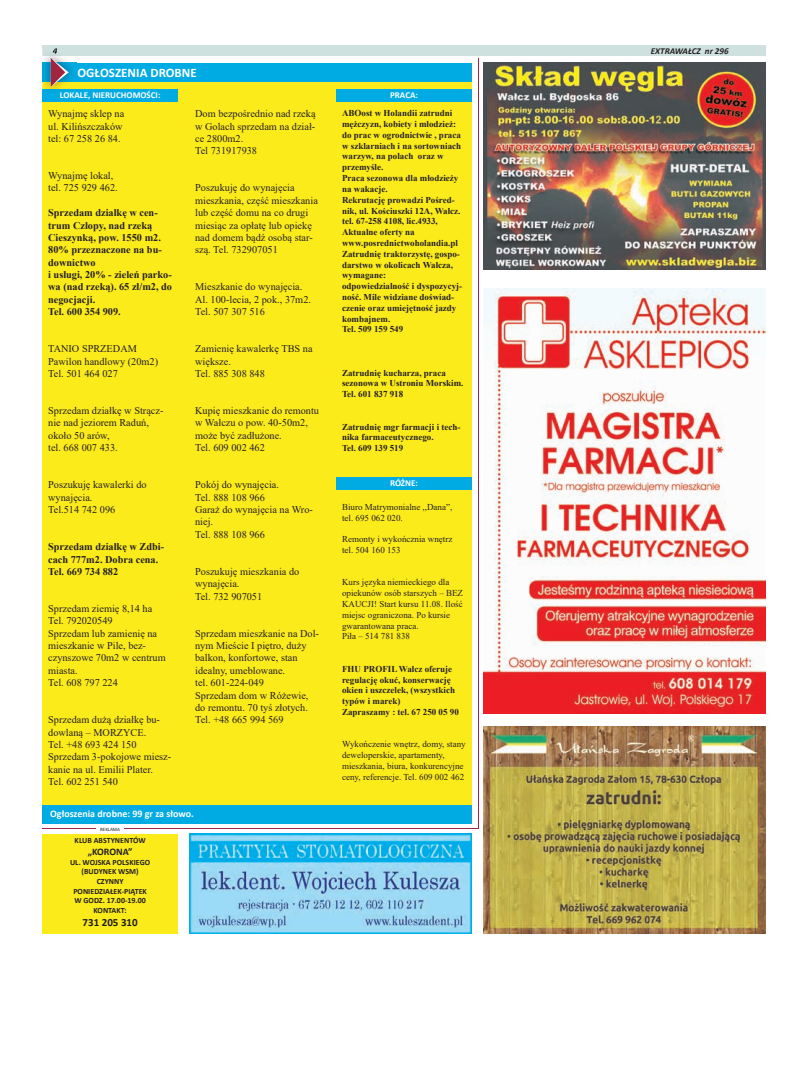
<style>
.page{position:relative;width:794px;height:1092px;background:#fff}
.page>*{position:absolute;margin:0;border:0;box-sizing:border-box;transform-origin:0 0}
.t1{font:700 13px "Calibri";color:#fff}
.t2{font:700 11px "Calibri";color:#231f20}
.t3{font:10.3px/12.4px "Times New Roman";color:#231f20}
.t4{font:700 10.3px/12.4px "Times New Roman";color:#231f20}
.t5{font:700 10px "Calibri";color:#fff}
.t6{font:700 10px "Calibri";color:#231f20}
.t7{font:700 9px/10.8px "Times New Roman";color:#231f20}
.t8{font:9px/10.8px "Times New Roman";color:#231f20}
.t9{font:700 9px "Calibri";color:#fff}
.t10{font:italic 700 9px "Calibri";color:#231f20}
.t11{font:700 8px/9.6px "Calibri";color:#231f20;text-align:center}
.t12{font:5px "Calibri";color:#231f20}
</style>
<div class="page">
<div style="left:43px;top:45px;width:722px;height:11px;background:#cfe1df"></div>
<div style="left:43px;top:82px;width:429px;height:741px;background:#fceb1b"></div>
<div style="left:43px;top:63px;width:429px;height:19px;background:#00aae3"></div>
<div style="left:43px;top:805px;width:429px;height:18px;background:#00aae3"></div>
<div style="left:43px;top:89px;width:135px;height:12px;background:#00aae3"></div>
<div style="left:336px;top:89px;width:136px;height:12px;background:#00aae3"></div>
<div style="left:336px;top:477px;width:136px;height:13px;background:#00aae3"></div>
<img style="left:42px;top:49px;width:35px;height:46px">
<img style="left:43px;top:49px;width:34px;height:7px">
<img style="left:43px;top:63px;width:34px;height:26px">
<img style="left:43px;top:89px;width:34px;height:6px">
<svg style="left:51px;top:49px;width:18px;height:38px"></svg>
<hr style="left:43px;top:828px;width:435px;height:1px;background:#a02540">
<div style="left:97px;top:826px;width:27px;height:5px;background:#fff"></div>
<hr style="left:478px;top:59px;width:1px;height:770px;background:#a02540">
<img style="left:483px;top:63px;width:282px;height:207px">
<div style="left:43px;top:833px;width:135px;height:100px;background:#fceb1b"></div>
<img style="left:189px;top:833px;width:283px;height:100px">
<img style="left:483px;top:726px;width:282px;height:207px">
<img style="left:483px;top:288px;width:282px;height:425px">
<p class="t10" style="left:53px;top:44px;width:6px">4</p>
<p class="t10" style="left:651px;top:44px;width:79px">EXTRAWAŁCZ nr 296</p>
<p class="t1" style="left:77px;top:63px;width:121px">OGŁOSZENIA DROBNE</p>
<p class="t9" style="left:60px;top:88px;width:102px">LOKALE, NIERUCHOMOŚCI:</p>
<p class="t9" style="left:390px;top:88px;width:29px">PRACA:</p>
<p class="t3" style="left:48px;top:107px;width:78px">Wynajmę sklep na ul. Kilińszczaków tel: 67 258 26 84.</p>
<p class="t3" style="left:48px;top:169px;width:71px">Wynajmę lokal, tel. 725 929 462.</p>
<p class="t4" style="left:48px;top:206px;width:125px">Sprzedam działkę w cen&shy;trum Człopy, nad rzeką<br>Cieszynką, pow. 1550 m2.<br>80% przeznaczone na bu&shy;downictwo<br>i usługi, 20% - zieleń parko&shy;wa (nad rzeką). 65 zł/m2, do negocjacji.<br>Tel. 600 354 909.</p>
<p class="t3" style="left:48px;top:342px;width:111px">TANIO SPRZEDAM<br>Pawilon handlowy (20m2)<br>Tel. 501 464 027</p>
<p class="t3" style="left:48px;top:404px;width:117px">Sprzedam działkę w Strącz&shy;nie nad jeziorem Raduń, około 50 arów,<br>tel. 668 007 433.</p>
<p class="t3" style="left:48px;top:478px;width:100px">Poszukuję kawalerki do wynajęcia.<br>Tel.514 742 096</p>
<p class="t4" style="left:48px;top:540px;width:117px">Sprzedam działkę w Zdbi&shy;cach 777m2. Dobra cena.<br>Tel. 669 734 882</p>
<p class="t3" style="left:48px;top:602px;width:119px">Sprzedam ziemię 8,14 ha<br>Tel. 792020549<br>Sprzedam lub zamienię na mieszkanie w Pile, bez&shy;czynszowe 70m2 w centrum miasta.<br>Tel. 608 797 224</p>
<p class="t3" style="left:48px;top:713px;width:125px">Sprzedam dużą działkę bu&shy;dowlaną – MORZYCE.<br>Tel. +48 693 424 150<br>Sprzedam 3-pokojowe miesz&shy;kanie na ul. Emilii Plater.<br>Tel. 602 251 540</p>
<p class="t3" style="left:195px;top:107px;width:122px">Dom bezpośrednio nad rzeką w Golach sprzedam na dział&shy;ce 2800m2.<br>Tel 731917938</p>
<p class="t3" style="left:195px;top:181px;width:124px">Poszukuję do wynajęcia mieszkania, część mieszkania lub część domu na co drugi miesiąc za opłatę lub opiekę nad domem bądź osobą star&shy;szą. Tel. 732907051</p>
<p class="t3" style="left:195px;top:280px;width:117px">Mieszkanie do wynajęcia.<br>Al. 100-lecia, 2 pok., 37m2.<br>Tel. 507 307 516</p>
<p class="t3" style="left:195px;top:342px;width:119px">Zamienię kawalerkę TBS na większe.<br>Tel. 885 308 848</p>
<p class="t3" style="left:195px;top:404px;width:125px">Kupię mieszkanie do remontu w Wałczu o pow. 40-50m2, może być zadłużone.<br>Tel. 609 002 462</p>
<p class="t3" style="left:195px;top:478px;width:119px">Pokój do wynajęcia.<br>Tel. 888 108 966<br>Garaż do wynajęcia na Wro&shy;niej.<br>Tel. 888 108 966</p>
<p class="t3" style="left:195px;top:565px;width:106px">Poszukuję mieszkania do wynajęcia.<br>Tel. 732 907051</p>
<p class="t3" style="left:195px;top:626px;width:125px">Sprzedam mieszkanie na Dol&shy;nym Mieście I piętro, duży balkon, konfortowe, stan idealny, umeblowane.<br>tel. 601-224-049<br>Sprzedam dom w Różewie, do remontu. 70 tyś złotych.<br>Tel. +48 665 994 569</p>
<p class="t5" style="left:50px;top:806px;width:145px">Ogłoszenia drobne: 99 gr za słowo.</p>
<p class="t12" style="left:100px;top:825px;width:21px">REKLAMA</p>
<p class="t11" style="left:75px;top:835px;width:72px">KLUB ABSTYNENTÓW</p>
<p class="t6" style="left:88px;top:844px;width:46px">„KORONA”</p>
<p class="t11" style="left:70px;top:857px;width:82px">UL. WOJSKA POLSKIEGO (BUDYNEK WSM)<br>CZYNNY<br>PONIEDZIAŁEK-PIĄTEK<br>W GODZ. 17.00-19.00<br>KONTAKT:</p>
<p class="t2" style="left:83px;top:914px;width:57px">731 205 310</p>
<p class="t7" style="left:342px;top:107px;width:122px">ABOost w Holandii zatrudni mężczyzn, kobiety i młodzież: do prac w ogrodnictwie , praca w szklarniach i na sortowniach warzyw, na polach oraz w przemyśle.<br>Praca sezonowa dla młodzieży na wakacje.<br>Rekrutację prowadzi Pośred&shy;nik, ul. Kościuszki 12A, Wałcz. tel. 67-258 4108, lic.4933,<br>Aktualne oferty na www.posrednictwoholandia.pl<br>Zatrudnię traktorzystę, gospo&shy;darstwo w okolicach Wałcza, wymagane:<br>odpowiedzialność i dyspozycyj&shy;ność. Mile widziane doświad&shy;czenie oraz umiejętność jazdy kombajnem.<br>Tel. 509 159 549</p>
<p class="t7" style="left:342px;top:367px;width:123px">Zatrudnię kucharza, praca sezonowa w Ustroniu Morskim.<br>Tel. 601 837 918</p>
<p class="t7" style="left:342px;top:421px;width:120px">Zatrudnię mgr farmacji i tech&shy;nika farmaceutycznego.<br>Tel. 609 139 519</p>
<p class="t9" style="left:390px;top:476px;width:30px">RÓŻNE:</p>
<p class="t8" style="left:342px;top:501px;width:112px">Biuro Matrymonialne ,,Dana”, tel. 695 062 020.</p>
<p class="t8" style="left:342px;top:533px;width:112px">Remonty i wykończnia wnętrz tel. 504 160 153</p>
<p class="t8" style="left:342px;top:576px;width:122px">Kurs języka niemieckiego dla opiekunów osób starszych – BEZ<br>KAUCJI! Start kursu 11.08. Ilość miejsc ograniczona. Po kursie gwarantowana praca.<br>Piła – 514 781 838</p>
<p class="t7" style="left:342px;top:663px;width:118px">FHU PROFIL Wałcz oferuje regulację okuć, konserwację okien i uszczelek, (wszystkich typów i marek)<br>Zapraszamy : tel. 67 250 05 90</p>
<p class="t8" style="left:342px;top:738px;width:125px">Wykończenie wnętrz, domy, stany deweloperskie, apartamenty, mieszkania, biura, konkurencyjne ceny, referencje. Tel. 609 002 462</p>
</div>
